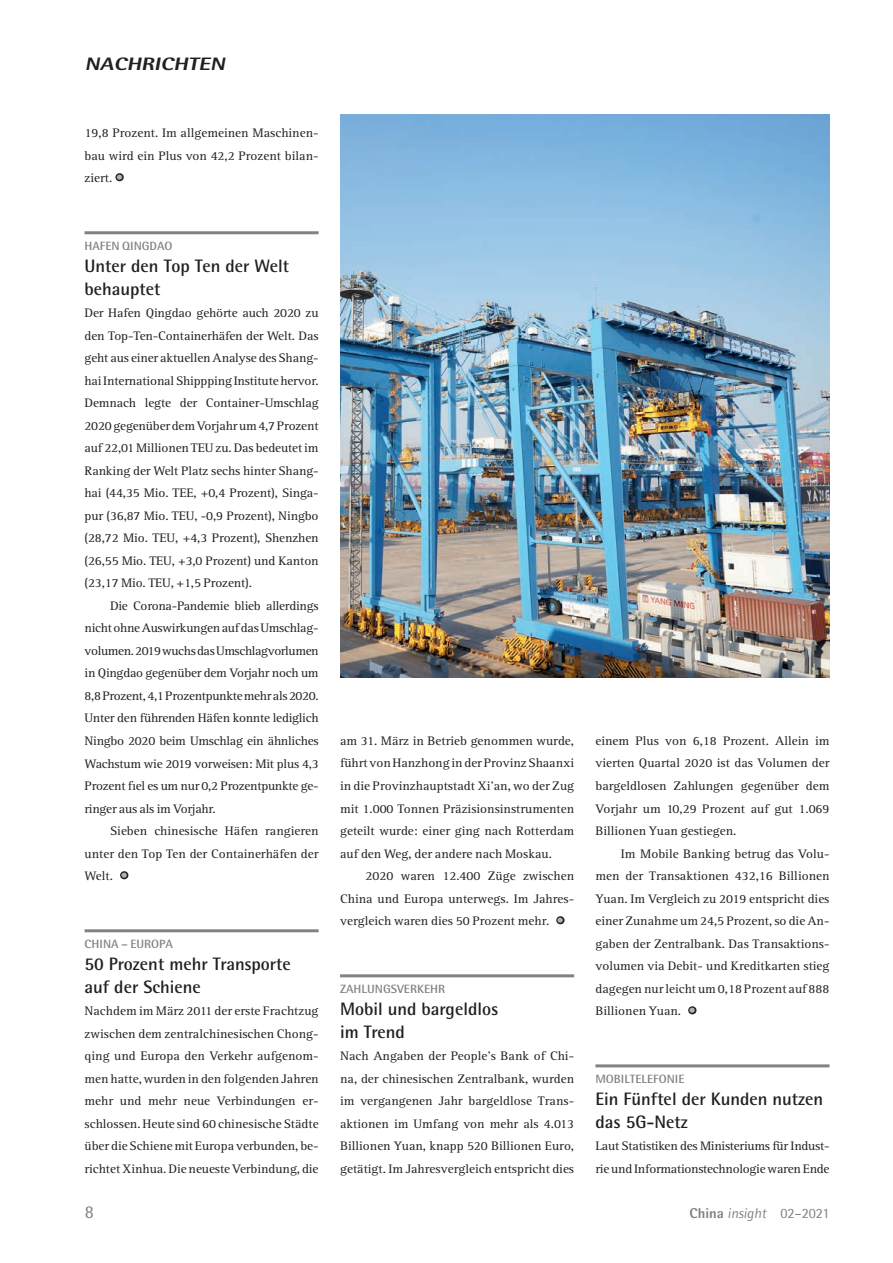
<style>
.page{position:relative;width:893px;height:1263px;background:#fff}
.page>*{position:absolute;margin:0;border:0;box-sizing:border-box;transform-origin:0 0}
.t1{font:700 18px/22.5px "Rotis Semi Sans";color:#231f20}
.t2{font:italic 800 18px "Rotis Semi Sans";color:#231f20;scale:1.25 1}
.t3{font:18px "Rotis Semi Sans";color:#808285}
.t4{font:14.25px "Rotis Semi Sans";letter-spacing:-.02em;color:#808285}
.t5{font:12.75px/22.5px "Rotis Serif";color:#231f20;text-align:justify;scale:1.05 1}
.t6{font:12.75px/22.5px "Rotis Serif";letter-spacing:-.02em;color:#231f20;scale:1.05 1}
.t7{font:700 12px "Rotis Semi Sans";color:#808285;scale:1.05 1}
.s1{font-family:"European Pi Three"}
.s2{font-weight:800}
</style>
<div class="page">
<hr style="left:84px;top:231px;width:234px;height:3px;background:#808285">
<hr style="left:84px;top:929px;width:234px;height:3px;background:#808285">
<hr style="left:340px;top:974px;width:234px;height:3px;background:#808285">
<hr style="left:595px;top:1064px;width:234px;height:3px;background:#808285">
<img style="left:340px;top:114px;width:489px;height:563px">
<h1 class="t2" style="left:85px;top:53px;width:117px">NACHRICHTEN</h1>
<p class="t5" style="left:84px;top:122px;width:224px">19,8 Prozent. Im allgemeinen Maschinen&shy;bau wird ein Plus von 42,2 Prozent bilan&shy;ziert. <span class="s1">O</span></p>
<p class="t7" style="left:84px;top:238px;width:85px">HAFEN QINGDAO</p>
<h1 class="t1" style="left:84px;top:254px;width:206px">Unter den Top Ten der Welt behauptet</h1>
<p class="t5" style="left:84px;top:302px;width:224px">Der Hafen Qingdao gehörte auch 2020 zu den Top-Ten-Containerhäfen der Welt. Das geht aus einer aktuellen Analyse des Shang&shy;hai International Shippping Institute hervor.<br>Demnach legte der Container-Umschlag 2020 gegenüber dem Vorjahr um 4,7 Prozent auf 22,01 Millionen TEU zu. Das bedeutet im Ranking der Welt Platz sechs hinter Shang&shy;hai (44,35 Mio. TEE, +0,4 Prozent), Singa&shy;pur (36,87 Mio. TEU, -0,9 Prozent), Ningbo (28,72 Mio. TEU, +4,3 Prozent), Shenzhen (26,55 Mio. TEU, +3,0 Prozent) und Kanton (23,17 Mio. TEU, +1,5 Prozent).</p>
<p class="t5" style="left:84px;top:594px;width:224px;text-indent:26px">Die Corona-Pandemie blieb allerdings nicht ohne Auswirkungen auf das Umschlag&shy;volumen. 2019 wuchs das Umschlagvorlumen in Qingdao gegenüber dem Vorjahr noch um 8,8 Prozent, 4,1 Prozentpunkte mehr als 2020.<br>Unter den führenden Häfen konnte lediglich Ningbo 2020 beim Umschlag ein ähnliches Wachstum wie 2019 vorweisen: Mit plus 4,3<br>Prozent fiel es um nur 0,2 Prozentpunkte ge&shy;ringer aus als im Vorjahr.</p>
<p class="t5" style="left:84px;top:819px;width:224px;text-indent:26px">Sieben chinesische Häfen rangieren unter den Top Ten der Containerhäfen der Welt. <span class="s1">O</span></p>
<p class="t7" style="left:84px;top:935px;width:86px">CHINA – EUROPA</p>
<h1 class="t1" style="left:84px;top:952px;width:208px">50 Prozent mehr Transporte auf der Schiene</h1>
<p class="t5" style="left:84px;top:999px;width:224px">Nachdem im März 2011 der erste Frachtzug zwischen dem zentralchinesischen Chong&shy;qing und Europa den Verkehr aufgenom&shy;men hatte, wurden in den folgenden Jahren mehr und mehr neue Verbindungen er&shy;schlossen. Heute sind 60 chinesische Städte über die Schiene mit Europa verbunden, be&shy;richtet Xinhua. Die neueste Verbindung, die</p>
<p class="t5" style="left:340px;top:729px;width:224px">am 31. März in Betrieb genommen wurde, führt von Hanzhong in der Provinz Shaanxi in die Provinzhauptstadt Xi’an, wo der Zug mit 1.000 Tonnen Präzisionsinstrumenten geteilt wurde: einer ging nach Rotterdam auf den Weg, der andere nach Moskau.</p>
<p class="t5" style="left:340px;top:864px;width:224px;text-indent:26px">2020 waren 12.400 Züge zwischen China und Europa unterwegs. Im Jahres&shy;vergleich waren dies 50 Prozent mehr. <span class="s1">O</span></p>
<p class="t7" style="left:340px;top:980px;width:101px">ZAHLUNGSVERKEHR</p>
<h1 class="t1" style="left:340px;top:997px;width:160px">Mobil und bargeldlos im Trend</h1>
<p class="t5" style="left:340px;top:1044px;width:224px">Nach Angaben der People’s Bank of Chi&shy;na, der chinesischen Zentralbank, wurden im vergangenen Jahr bargeldlose Trans&shy;aktionen im Umfang von mehr als 4.013<br>Billionen Yuan, knapp 520 Billionen Euro, getätigt. Im Jahresvergleich entspricht dies</p>
<p class="t5" style="left:595px;top:729px;width:224px">einem Plus von 6,18 Prozent. Allein im vierten Quartal 2020 ist das Volumen der bargeldlosen Zahlungen gegenüber dem Vorjahr um 10,29 Prozent auf gut 1.069<br>Billionen Yuan gestiegen.</p>
<p class="t5" style="left:595px;top:842px;width:224px;text-indent:26px">Im Mobile Banking betrug das Volu&shy;men der Transaktionen 432,16 Billionen Yuan. Im Vergleich zu 2019 entspricht dies einer Zunahme um 24,5 Prozent, so die An&shy;gaben der Zentralbank. Das Transaktions&shy;volumen via Debit- und Kreditkarten stieg dagegen nur leicht um 0,18 Prozent auf 888<br>Billionen Yuan. <span class="s1">O</span></p>
<p class="t7" style="left:595px;top:1070px;width:86px">MOBILTELEFONIE</p>
<h1 class="t1" style="left:595px;top:1087px;width:229px">Ein Fünftel der Kunden nutzen das 5G-Netz</h1>
<p class="t6" style="left:595px;top:1134px;width:224px">Laut Statistiken des Ministeriums für Indust&shy;rie und Informationstechnologie waren Ende</p>
<h1 class="t3" style="left:85px;top:1200px;width:11px">8</h1>
<p class="t4" style="left:689px;top:1204px;width:141px"><span class="s2">China</span> insight 02–2021</p>
</div>
